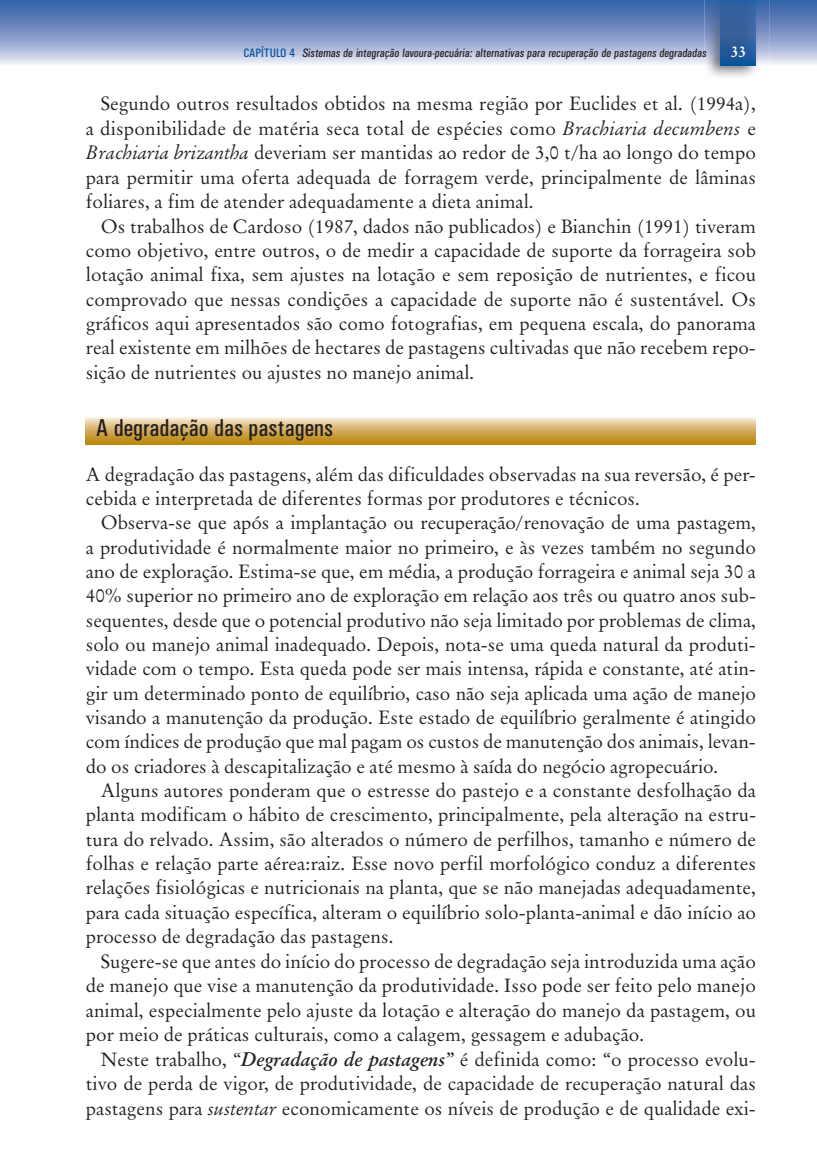
<style>
.page{position:relative;width:817px;height:1164px;background:#fff}
.page>*{position:absolute;margin:0;border:0;box-sizing:border-box;transform-origin:0 0}
.t1{font:24.5px "Univers Condensed";color:#231f20}
.t2{font:19.25px/24.3px "Original Garamond BT";color:#231f20;text-align:justify}
.t3{font:700 15.75px "Original Garamond BT";color:#fff}
.t4{font:12.25px "Univers Condensed";color:#231f20}
.s1{color:#01519b}
.s2{font-style:italic}
.s3{font-weight:700;font-style:italic}
</style>
<div class="page">
<svg style="left:0;top:0;width:816px;height:65px;background:#839ac8"></svg>
<img style="left:704px;top:0;width:65px;height:77px">
<img style="left:720px;top:0;width:35px;height:66px">
<svg style="left:86px;top:417px;width:669px;height:28px;background:#d4b164"></svg>
<p class="t4" style="left:243px;top:49px;width:466px"><span class="s1">CAPÍTULO 4</span> Sistemas de integração lavoura-pecuária: alternativas para recuperação de pastagens degradadas</p>
<p class="t3" style="left:730px;top:45px;width:17px">33</p>
<p class="t2" style="left:86px;top:93px;width:671px;text-indent:15px">Segundo outros resultados obtidos na mesma região por Euclides et al. (1994a), a disponibilidade de matéria seca total de espécies como <span class="s2">Brachiaria decumbens</span> e <span class="s2">Brachiaria brizantha</span> deveriam ser mantidas ao redor de 3,0 t/ha ao longo do tempo para permitir uma oferta adequada de forragem verde, principalmente de lâminas foliares, a fim de atender adequadamente a dieta animal.</p>
<p class="t2" style="left:86px;top:216px;width:671px;text-indent:15px">Os trabalhos de Cardoso (1987, dados não publicados) e Bianchin (1991) tiveram como objetivo, entre outros, o de medir a capacidade de suporte da forrageira sob lotação animal fixa, sem ajustes na lotação e sem reposição de nutrientes, e ficou comprovado que nessas condições a capacidade de suporte não é sustentável. Os gráficos aqui apresentados são como fotografias, em pequena escala, do panorama real existente em milhões de hectares de pastagens cultivadas que não recebem repo&shy;sição de nutrientes ou ajustes no manejo animal.</p>
<p class="t1" style="left:96px;top:419px;width:239px">A degradação das pastagens</p>
<p class="t2" style="left:86px;top:463px;width:671px">A degradação das pastagens, além das dificuldades observadas na sua reversão, é per&shy;cebida e interpretada de diferentes formas por produtores e técnicos.</p>
<p class="t2" style="left:86px;top:512px;width:671px;text-indent:15px">Observa-se que após a implantação ou recuperação/renovação de uma pastagem, a produtividade é normalmente maior no primeiro, e às vezes também no segundo ano de exploração. Estima-se que, em média, a produção forrageira e animal seja 30 a 40% superior no primeiro ano de exploração em relação aos três ou quatro anos sub&shy;sequentes, desde que o potencial produtivo não seja limitado por problemas de clima, solo ou manejo animal inadequado. Depois, nota-se uma queda natural da produti&shy;vidade com o tempo. Esta queda pode ser mais intensa, rápida e constante, até atin&shy;gir um determinado ponto de equilíbrio, caso não seja aplicada uma ação de manejo visando a manutenção da produção. Este estado de equilíbrio geralmente é atingido com índices de produção que mal pagam os custos de manutenção dos animais, levan&shy;do os criadores à descapitalização e até mesmo à saída do negócio agropecuário.</p>
<p class="t2" style="left:86px;top:780px;width:671px;text-indent:15px">Alguns autores ponderam que o estresse do pastejo e a constante desfolhação da planta modificam o hábito de crescimento, principalmente, pela alteração na estru&shy;tura do relvado. Assim, são alterados o número de perfilhos, tamanho e número de folhas e relação parte aérea:raiz. Esse novo perfil morfológico conduz a diferentes relações fisiológicas e nutricionais na planta, que se não manejadas adequadamente, para cada situação específica, alteram o equilíbrio solo-planta-animal e dão início ao processo de degradação das pastagens.</p>
<p class="t2" style="left:86px;top:950px;width:671px;text-indent:15px">Sugere-se que antes do início do processo de degradação seja introduzida uma ação de manejo que vise a manutenção da produtividade. Isso pode ser feito pelo manejo animal, especialmente pelo ajuste da lotação e alteração do manejo da pastagem, ou por meio de práticas culturais, como a calagem, gessagem e adubação.</p>
<p class="t2" style="left:86px;top:1048px;width:671px;text-indent:15px">Neste trabalho, “<span class="s3">Degradação de pastagens”</span> é definida como: “o processo evolu&shy;tivo de perda de vigor, de produtividade, de capacidade de recuperação natural das pastagens para <span class="s2">sustentar</span> economicamente os níveis de produção e de qualidade exi-</p>
</div>
